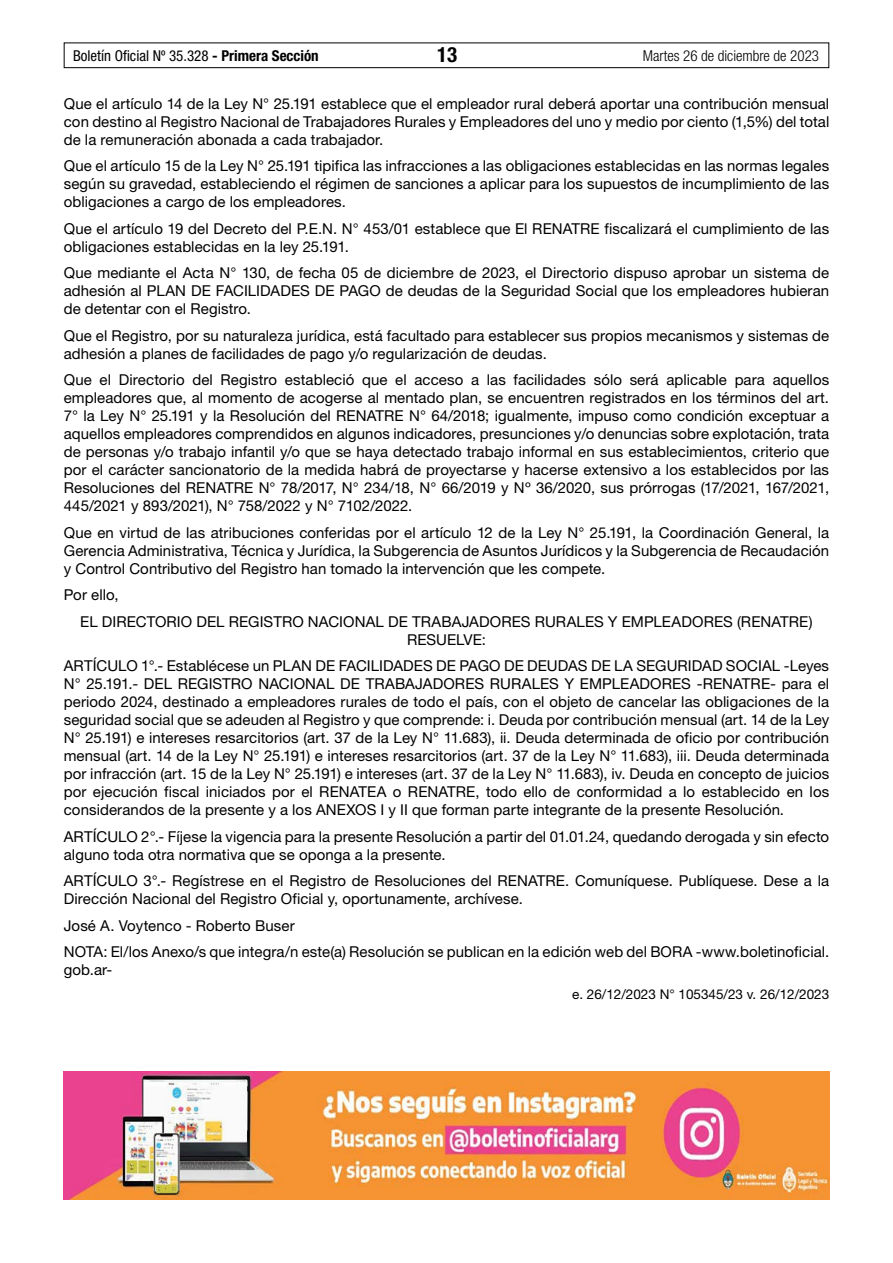
<style>
.page{position:relative;width:893px;height:1263px;background:#fff}
.page>*{position:absolute;margin:0;border:0;box-sizing:border-box;transform-origin:0 0}
.t1{font:700 condensed 21px "Helvetica Neue LT Std";color:#000}
.t2{font:15px/18px "Helvetica Neue LT Std";letter-spacing:.005em;color:#000;text-align:justify}
.t3{font:condensed 15px "Helvetica Neue LT Std";color:#000}
.t4{font:300 condensed 15px "Helvetica Neue LT Std";color:#000}
.t5{font:13.5px "Helvetica Neue LT Std";color:#000}
.s1{font-weight:700}
</style>
<div class="page">
<div style="left:64px;top:43px;width:765px;height:25px;border:1px solid #000"></div>
<img style="left:64px;top:1072px;width:765px;height:127px">
<p class="t3" style="left:73px;top:47px;width:247px">Boletín Oficial Nº 35.328 <span class="s1">- Primera Sección</span></p>
<h1 class="t1" style="left:437px;top:42px;width:22px">13</h1>
<p class="t4" style="left:643px;top:47px;width:178px">Martes 26 de diciembre de 2023</p>
<p class="t2" style="left:64px;top:94px;width:767px">Que el artículo 14 de la Ley N° 25.191 establece que el empleador rural deberá aportar una contribución mensual con destino al Registro Nacional de Trabajadores Rurales y Empleadores del uno y medio por ciento (1,5%) del total de la remuneración abonada a cada trabajador.</p>
<p class="t2" style="left:64px;top:156px;width:767px">Que el artículo 15 de la Ley N° 25.191 tipifica las infracciones a las obligaciones establecidas en las normas legales según su gravedad, estableciendo el régimen de sanciones a aplicar para los supuestos de incumplimiento de las obligaciones a cargo de los empleadores.</p>
<p class="t2" style="left:64px;top:219px;width:767px">Que el artículo 19 del Decreto del P.E.N. N° 453/01 establece que El RENATRE fiscalizará el cumplimiento de las obligaciones establecidas en la ley 25.191.</p>
<p class="t2" style="left:64px;top:263px;width:767px">Que mediante el Acta N° 130, de fecha 05 de diciembre de 2023, el Directorio dispuso aprobar un sistema de adhesión al PLAN DE FACILIDADES DE PAGO de deudas de la Seguridad Social que los empleadores hubieran de detentar con el Registro.</p>
<p class="t2" style="left:64px;top:326px;width:767px">Que el Registro, por su naturaleza jurídica, está facultado para establecer sus propios mecanismos y sistemas de adhesión a planes de facilidades de pago y/o regularización de deudas.</p>
<p class="t2" style="left:64px;top:370px;width:767px">Que el Directorio del Registro estableció que el acceso a las facilidades sólo será aplicable para aquellos empleadores que, al momento de acogerse al mentado plan, se encuentren registrados en los términos del art.<br>7° la Ley N° 25.191 y la Resolución del RENATRE N° 64/2018; igualmente, impuso como condición exceptuar a aquellos empleadores comprendidos en algunos indicadores, presunciones y/o denuncias sobre explotación, trata de personas y/o trabajo infantil y/o que se haya detectado trabajo informal en sus establecimientos, criterio que por el carácter sancionatorio de la medida habrá de proyectarse y hacerse extensivo a los establecidos por las Resoluciones del RENATRE N° 78/2017, N° 234/18, N° 66/2019 y Nº 36/2020, sus prórrogas (17/2021, 167/2021, 445/2021 y 893/2021), N° 758/2022 y N° 7102/2022.</p>
<p class="t2" style="left:64px;top:523px;width:767px">Que en virtud de las atribuciones conferidas por el artículo 12 de la Ley N° 25.191, la Coordinación General, la Gerencia Administrativa, Técnica y Jurídica, la Subgerencia de Asuntos Jurídicos y la Subgerencia de Recaudación y Control Contributivo del Registro han tomado la intervención que les compete.</p>
<p class="t2" style="left:80px;top:581px;width:734px;line-height:26.5px;text-indent:-16px">Por ello,<br>EL DIRECTORIO DEL REGISTRO NACIONAL DE TRABAJADORES RURALES Y EMPLEADORES (RENATRE)</p>
<p class="t2" style="left:64px;top:626px;width:767px;line-height:26.5px;text-align:center">RESUELVE:<br>ARTÍCULO 1°.- Establécese un PLAN DE FACILIDADES DE PAGO DE DEUDAS DE LA SEGURIDAD SOCIAL -Leyes</p>
<p class="t2" style="left:64px;top:675px;width:767px">N° 25.191.- DEL REGISTRO NACIONAL DE TRABAJADORES RURALES Y EMPLEADORES -RENATRE- para el periodo 2024, destinado a empleadores rurales de todo el país, con el objeto de cancelar las obligaciones de la seguridad social que se adeuden al Registro y que comprende: i. Deuda por contribución mensual (art. 14 de la Ley N° 25.191) e intereses resarcitorios (art. 37 de la Ley N° 11.683), ii. Deuda determinada de oficio por contribución mensual (art. 14 de la Ley N° 25.191) e intereses resarcitorios (art. 37 de la Ley N° 11.683), iii. Deuda determinada por infracción (art. 15 de la Ley N° 25.191) e intereses (art. 37 de la Ley N° 11.683), iv. Deuda en concepto de juicios por ejecución fiscal iniciados por el RENATEA o RENATRE, todo ello de conformidad a lo establecido en los considerandos de la presente y a los ANEXOS I y II que forman parte integrante de la presente Resolución.</p>
<p class="t2" style="left:64px;top:827px;width:767px">ARTÍCULO 2°.- Fíjese la vigencia para la presente Resolución a partir del 01.01.24, quedando derogada y sin efecto alguno toda otra normativa que se oponga a la presente.</p>
<p class="t2" style="left:64px;top:872px;width:767px">ARTÍCULO 3°.- Regístrese en el Registro de Resoluciones del RENATRE. Comuníquese. Publíquese. Dese a la<br>Dirección Nacional del Registro Oficial y, oportunamente, archívese.</p>
<p class="t2" style="left:64px;top:912px;width:767px;line-height:26.5px">José A. Voytenco - Roberto Buser<br>NOTA: El/los Anexo/s que integra/n este(a) Resolución se publican en la edición web del BORA -www.boletinoficial.</p>
<p class="t2" style="left:64px;top:961px;width:50px">gob.ar-</p>
<p class="t5" style="left:572px;top:986px;width:259px">e. 26/12/2023 N° 105345/23 v. 26/12/2023</p>
</div>
